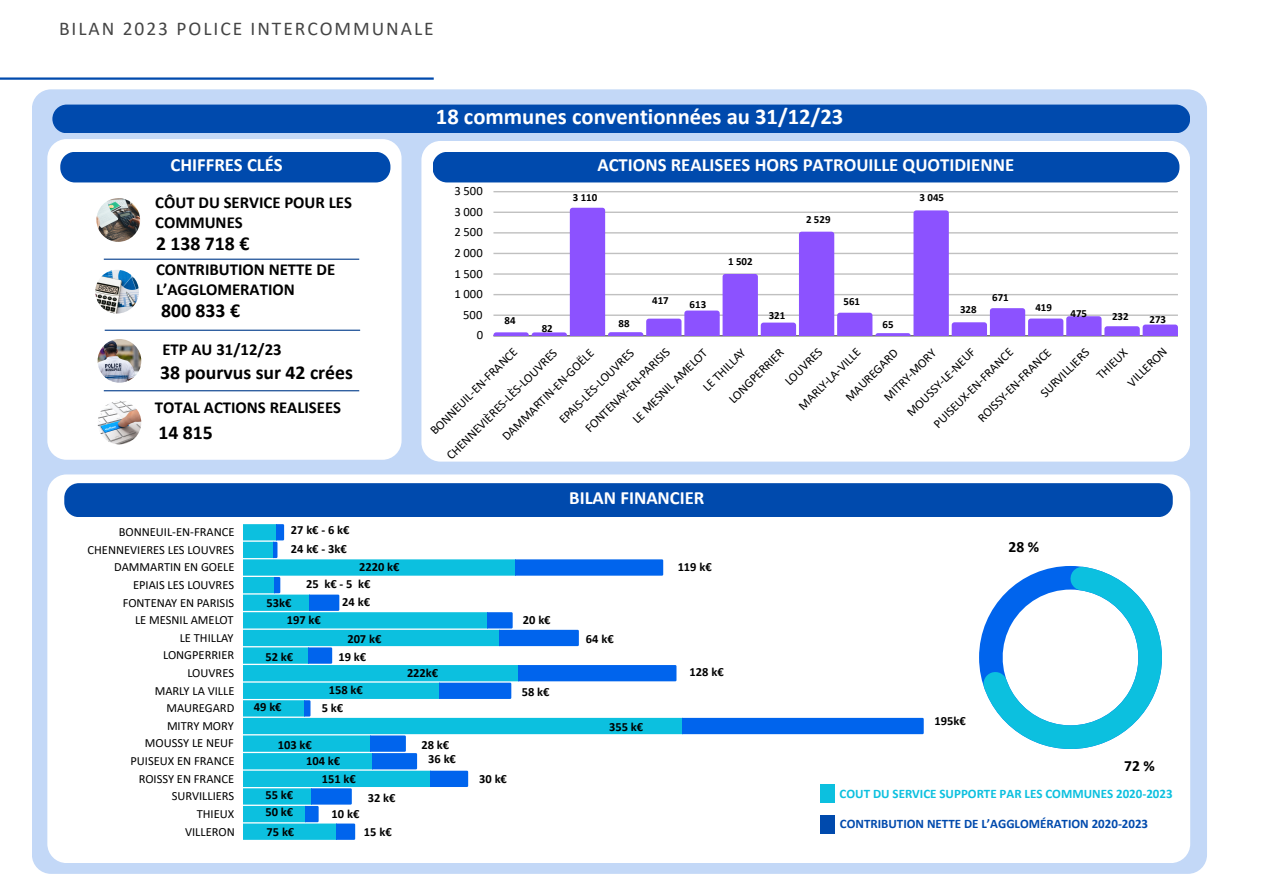
<style>
.page{position:relative;width:1263px;height:894px;background:#fff}
.page>*{position:absolute;margin:0;border:0;box-sizing:border-box;transform-origin:0 0}
.t1{font:700 22.65px "Calibri";color:#fff}
.t2{font:700 19.65px "Calibri";color:#000}
.t3{font:19.5px "Calibri";letter-spacing:.1em;color:#454545}
.t4{font:700 18.75px "Calibri";color:#fff}
.t5{font:700 16.8px/19.8px "Calibri";color:#000}
.t6{font:700 15.6px "Calibri";color:#000}
.t7{font:700 12.9px "Calibri";color:#0cc0df}
.t8{font:700 12.9px "Calibri";color:#004aad}
.t9{font:12.6px/26px "Calibri";color:#000}
.t10{font:12.45px/17.5px "Calibri";color:#000;text-align:right}
.t11{font:700 12.45px "Calibri";color:#000}
.t12{font:700 10.95px "Calibri";color:#000}
</style>
<div class="page">
<hr style="left:0;top:77px;width:434px;height:3px;background:#004aad">
<div style="left:32px;top:89px;width:1175px;height:784px;background:#c3d8f7;border-radius:19px"></div>
<div style="left:47px;top:139px;width:355px;height:320px;background:#fff;border-radius:19px"></div>
<div style="left:421px;top:141px;width:769px;height:320px;background:#fff;border-radius:19px"></div>
<div style="left:432px;top:152px;width:747px;height:30px;background:#004aad;border-radius:15px"></div>
<div style="left:60px;top:152px;width:330px;height:30px;background:#004aad"></div>
<div style="left:47px;top:474px;width:1143px;height:388px;background:#fff;border-radius:19px"></div>
<div style="left:64px;top:483px;width:1109px;height:34px;background:#004aad;border-radius:15px"></div>
<img style="left:96px;top:198px;width:44px;height:44px;border-radius:50%">
<hr style="left:104px;top:258px;width:255px;height:2px;background:#003b8b">
<img style="left:95px;top:270px;width:44px;height:43px;border-radius:50%">
<hr style="left:493px;top:191px;width:685px;height:1px;background:#000">
<svg style="left:493px;top:208px;width:685px;height:128px"></svg>
<hr style="left:105px;top:329px;width:255px;height:2px;background:#003b8b">
<img style="left:98px;top:339px;width:43px;height:43px;border-radius:50%">
<hr style="left:104px;top:390px;width:255px;height:1px;background:#003b8b">
<img style="left:98px;top:400px;width:43px;height:44px;border-radius:50%">
<svg style="left:243px;top:524px;width:681px;height:315px"></svg>
<svg style="left:979px;top:566px;width:183px;height:182px"></svg>
<div style="left:52px;top:104px;width:1138px;height:29px;background:#004aad;border-radius:14px"></div>
<div style="left:820px;top:784px;width:14px;height:19px;background:#0cc0df"></div>
<div style="left:820px;top:814px;width:14px;height:19px;background:#004aad"></div>
<h1 class="t3" style="left:59px;top:21px;width:376px">BILAN 2023 POLICE INTERCOMMUNALE</h1>
<p class="t1" style="left:436px;top:107px;width:409px">18 communes conventionnées au 31/12/23</p>
<p class="t4" style="left:171px;top:157px;width:114px">CHIFFRES CLÉS</p>
<h5 class="t4" style="left:597px;top:156px;width:418px">ACTIONS REALISEES HORS PATROUILLE QUOTIDIENNE</h5>
<p class="t5" style="left:155px;top:194px;width:198px">CÔUT DU SERVICE POUR LES<br>COMMUNES</p>
<h5 class="t2" style="left:156px;top:235px;width:95px">2 138 718 €</h5>
<h4 class="t5" style="left:156px;top:260px;width:181px">CONTRIBUTION NETTE DE<br>L’AGGLOMERATION</h4>
<h5 class="t2" style="left:161px;top:302px;width:80px">800 833 €</h5>
<h2 class="t5" style="left:162px;top:341px;width:121px">ETP AU 31/12/23</h2>
<p class="t2" style="left:160px;top:364px;width:194px">38 pourvus sur 42 crées</p>
<p class="t5" style="left:155px;top:398px;width:188px">TOTAL ACTIONS REALISEES</p>
<p class="t2" style="left:158px;top:424px;width:56px">14 815</p>
<p class="t9" style="left:454px;top:179px;width:30px">3 500</p>
<p class="t9" style="left:454px;top:200px;width:30px">3 000</p>
<p class="t9" style="left:454px;top:220px;width:30px">2 500</p>
<p class="t9" style="left:454px;top:241px;width:30px">2 000</p>
<p class="t9" style="left:454px;top:261px;width:30px">1 500</p>
<p class="t9" style="left:454px;top:282px;width:30px">1 000</p>
<p class="t9" style="left:463px;top:302px;width:21px">500</p>
<p class="t9" style="left:477px;top:323px;width:8px">0</p>
<p class="t12" style="left:505px;top:315px;width:13px">84</p>
<p class="t12" style="left:573px;top:192px;width:26px">3 110</p>
<p class="t12" style="left:542px;top:323px;width:13px">82</p>
<p class="t12" style="left:618px;top:318px;width:13px">88</p>
<p class="t12" style="left:652px;top:296px;width:18px">417</p>
<p class="t12" style="left:690px;top:299px;width:18px">613</p>
<p class="t12" style="left:728px;top:256px;width:26px">1 502</p>
<p class="t12" style="left:769px;top:311px;width:18px">321</p>
<h2 class="t12" style="left:806px;top:214px;width:26px">2 529</h2>
<p class="t12" style="left:843px;top:296px;width:18px">561</p>
<p class="t12" style="left:883px;top:320px;width:13px">65</p>
<p class="t12" style="left:920px;top:192px;width:26px">3 045</p>
<p class="t12" style="left:960px;top:305px;width:18px">328</p>
<p class="t12" style="left:992px;top:292px;width:18px">671</p>
<p class="t12" style="left:1035px;top:302px;width:18px">419</p>
<p class="t12" style="left:1070px;top:308px;width:18px">475</p>
<p class="t12" style="left:1112px;top:311px;width:18px">232</p>
<p class="t12" style="left:1149px;top:315px;width:18px">273</p>
<p class="t9" style="left:1034px;top:386px;width:65px;rotate:-45deg">SURVILLIERS</p>
<p class="t9" style="left:1090px;top:368px;width:39px;rotate:-45deg">THIEUX</p>
<p class="t9" style="left:1121px;top:376px;width:52px;rotate:-45deg">VILLERON</p>
<p class="t9" style="left:561px;top:404px;width:116px;line-height:24.9px;text-indent:-12px;rotate:-45deg">EPAIS-LÈS-LOUVRES<br>FONTENAY-EN-PARISIS</p>
<p class="t9" style="left:900px;top:405px;width:93px;rotate:-45deg">MOUSSY-LE-NEUF</p>
<p class="t9" style="left:424px;top:424px;width:119px;rotate:-45deg">BONNEUIL-EN-FRANCE</p>
<p class="t9" style="left:722px;top:393px;width:74px;rotate:-45deg">LONGPERRIER</p>
<p class="t9" style="left:778px;top:375px;width:49px;rotate:-45deg">LOUVRES</p>
<p class="t9" style="left:792px;top:399px;width:83px;rotate:-45deg">MARLY-LA-VILLE</p>
<p class="t9" style="left:696px;top:380px;width:56px;rotate:-45deg">LE THILLAY</p>
<p class="t9" style="left:927px;top:417px;width:108px;rotate:-45deg">PUISEUX-EN-FRANCE</p>
<p class="t9" style="left:971px;top:411px;width:100px;rotate:-45deg">ROISSY-EN-FRANCE</p>
<p class="t9" style="left:626px;top:413px;width:101px;rotate:-45deg">LE MESNIL AMELOT</p>
<p class="t9" style="left:877px;top:390px;width:70px;rotate:-45deg">MITRY-MORY</p>
<p class="t9" style="left:839px;top:390px;width:70px;rotate:-45deg">MAUREGARD</p>
<p class="t9" style="left:478px;top:411px;width:125px;text-indent:-53px;rotate:-45deg">CHENNEVIÈRES-LÈS-LOUVRES<br>DAMMARTIN-EN-GOËLE</p>
<p class="t10" style="left:88px;top:524px;width:149px">BONNEUIL-EN-FRANCE<br>CHENNEVIERES LES LOUVRES<br>DAMMARTIN EN GOELE<br>EPIAIS LES LOUVRES<br>FONTENAY EN PARISIS<br>LE MESNIL AMELOT<br>LE THILLAY<br>LONGPERRIER<br>LOUVRES<br>MARLY LA VILLE<br>MAUREGARD<br>MITRY MORY<br>MOUSSY LE NEUF<br>PUISEUX EN FRANCE<br>ROISSY EN FRANCE<br>SURVILLIERS<br>THIEUX<br>VILLERON</p>
<h6 class="t11" style="left:291px;top:525px;width:60px">27 k€ - 6 k€</h6>
<p class="t11" style="left:291px;top:543px;width:57px">24 k€ - 3k€</p>
<p class="t11" style="left:359px;top:562px;width:42px">2220 k€</p>
<h2 class="t11" style="left:306px;top:579px;width:66px">25 k€ - 5 k€</h2>
<p class="t11" style="left:267px;top:597px;width:26px">53k€</p>
<p class="t11" style="left:287px;top:614px;width:36px">197 k€</p>
<p class="t11" style="left:265px;top:651px;width:29px">52 k€</p>
<h6 class="t11" style="left:342px;top:596px;width:29px">24 k€</h6>
<p class="t11" style="left:347px;top:633px;width:36px">207 k€</p>
<p class="t11" style="left:338px;top:651px;width:29px">19 k€</p>
<p class="t11" style="left:329px;top:684px;width:36px">158 k€</p>
<p class="t11" style="left:254px;top:701px;width:29px">49 k€</p>
<p class="t11" style="left:322px;top:702px;width:23px">5 k€</p>
<p class="t11" style="left:407px;top:667px;width:33px">222k€</p>
<p class="t11" style="left:278px;top:739px;width:36px">103 k€</p>
<p class="t11" style="left:306px;top:755px;width:36px">104 k€</p>
<p class="t11" style="left:322px;top:773px;width:36px">151 k€</p>
<p class="t11" style="left:265px;top:789px;width:29px">55 k€</p>
<p class="t11" style="left:265px;top:806px;width:29px">50 k€</p>
<p class="t11" style="left:267px;top:826px;width:29px">75 k€</p>
<p class="t11" style="left:364px;top:826px;width:29px">15 k€</p>
<p class="t11" style="left:368px;top:792px;width:29px">32 k€</p>
<p class="t11" style="left:332px;top:808px;width:29px">10 k€</p>
<p class="t11" style="left:421px;top:739px;width:29px">28 k€</p>
<p class="t11" style="left:428px;top:753px;width:29px">36 k€</p>
<h4 class="t4" style="left:569px;top:489px;width:137px">BILAN FINANCIER</h4>
<p class="t11" style="left:523px;top:614px;width:29px">20 k€</p>
<p class="t11" style="left:522px;top:686px;width:29px">58 k€</p>
<p class="t11" style="left:479px;top:773px;width:29px">30 k€</p>
<p class="t11" style="left:586px;top:633px;width:29px">64 k€</p>
<p class="t11" style="left:609px;top:721px;width:36px">355 k€</p>
<h2 class="t11" style="left:678px;top:562px;width:36px">119 k€</h2>
<p class="t11" style="left:690px;top:666px;width:36px">128 k€</p>
<p class="t6" style="left:1008px;top:540px;width:32px">28 %</p>
<p class="t11" style="left:934px;top:715px;width:33px">195k€</p>
<p class="t6" style="left:1124px;top:758px;width:32px">72 %</p>
<p class="t7" style="left:840px;top:787px;width:334px">COUT DU SERVICE SUPPORTE PAR LES COMMUNES 2020-2023</p>
<h4 class="t8" style="left:840px;top:818px;width:310px">CONTRIBUTION NETTE DE L’AGGLOMÉRATION 2020-2023</h4>
</div>
